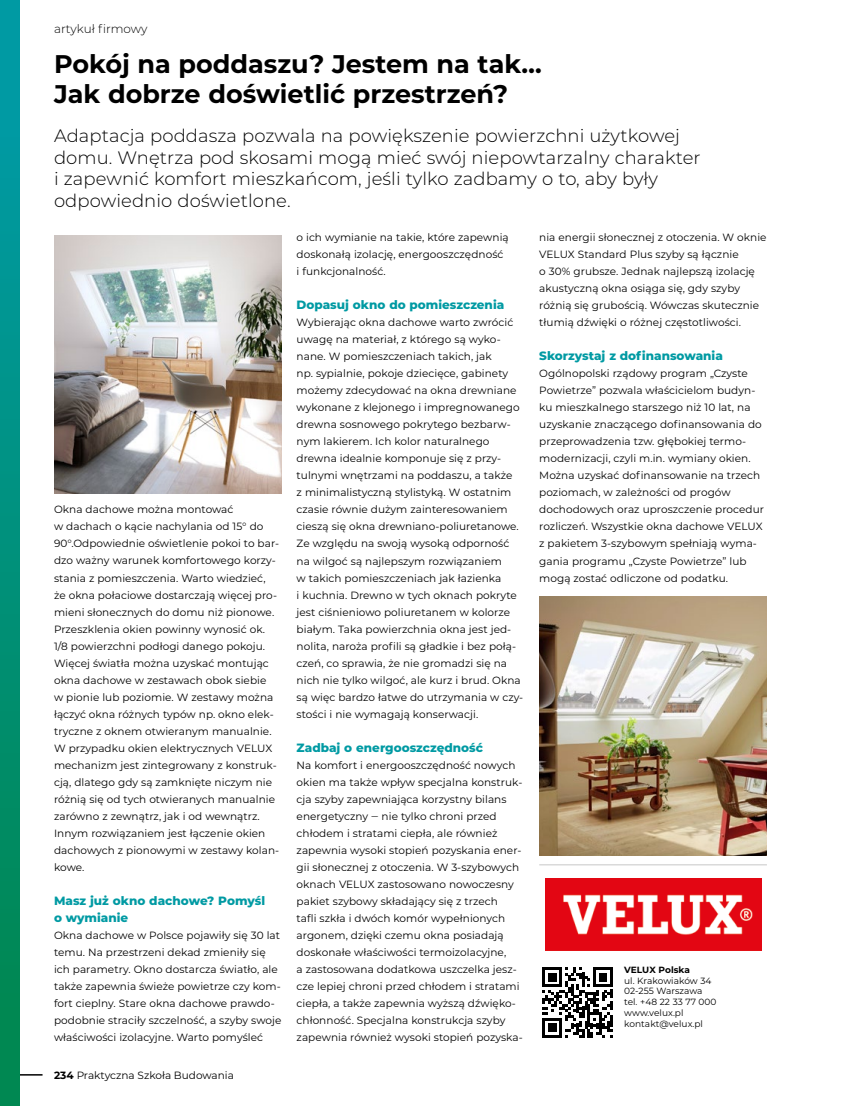
<style>
.page{position:relative;width:851px;height:1106px;background:#fff}
.page>*{position:absolute;margin:0;border:0;box-sizing:border-box;transform-origin:0 0}
.t1{font:700 25.5px/30.6px "Montserrat";color:#000}
.t2{font:300 18px/21.6px "Montserrat";letter-spacing:.005em;color:#000}
.t3{font:800 12px/17px "Montserrat";color:#009aa3}
.t4{font:300 12px "Montserrat";color:#000}
.t5{font:10.5px/17px "Montserrat";letter-spacing:.005em;color:#000}
.t6{font:9px/10.8px "Montserrat";letter-spacing:.005em;color:#000}
.t7{font:700 9px "Montserrat";letter-spacing:-.005em;color:#000}
.s1{font-weight:700}
</style>
<div class="page">
<svg style="left:19px;top:1074px;width:24px;height:1px"></svg>
<div style="left:0;top:0;width:19px;height:1106px;background:linear-gradient(to bottom,#009cab,#00864c)"></div>
<img style="left:545px;top:878px;width:216px;height:72px">
<svg style="left:542px;top:967px;width:71px;height:70px"></svg>
<img style="left:54px;top:235px;width:228px;height:258px">
<img style="left:539px;top:597px;width:227px;height:258px">
<hr style="left:539px;top:864px;width:227px;height:1px;background:#dadada">
<p class="t4" style="left:54px;top:20px;width:95px">artykuł firmowy</p>
<h1 class="t1" style="left:54px;top:47px;width:489px">Pokój na poddaszu? Jestem na tak…<br>Jak dobrze doświetlić przestrzeń?</h1>
<h2 class="t2" style="left:54px;top:124px;width:648px">Adaptacja poddasza pozwala na powiększenie powierzchni użytkowej domu. Wnętrza pod skosami mogą mieć swój niepowtarzalny charakter i zapewnić komfort mieszkańcom, jeśli tylko zadbamy o to, aby były odpowiednio doświetlone.</h2>
<p class="t5" style="left:54px;top:501px;width:227px">Okna dachowe można montować<br>w dachach o kącie nachylania od 15° do 90°.Odpowiednie oświetlenie pokoi to bar&shy;dzo ważny warunek komfortowego korzy&shy;stania z pomieszczenia. Warto wiedzieć, że okna połaciowe dostarczają więcej pro&shy;mieni słonecznych do domu niż pionowe.<br>Przeszklenia okien powinny wynosić ok.<br>1/8 powierzchni podłogi danego pokoju.<br>Więcej światła można uzyskać montując okna dachowe w zestawach obok siebie<br>w pionie lub poziomie. W zestawy można łączyć okna różnych typów np. okno elek&shy;tryczne z oknem otwieranym manualnie.<br>W przypadku okien elektrycznych VELUX mechanizm jest zintegrowany z konstruk&shy;cją, dlatego gdy są zamknięte niczym nie różnią się od tych otwieranych manualnie zarówno z zewnątrz, jak i od wewnątrz.<br>Innym rozwiązaniem jest łączenie okien dachowych z pionowymi w zestawy kolan&shy;kowe.</p>
<p class="t3" style="left:54px;top:891px;width:212px">Masz już okno dachowe? Pomyśl o wymianie</p>
<p class="t5" style="left:54px;top:926px;width:229px">Okna dachowe w Polsce pojawiły się 30 lat temu. Na przestrzeni dekad zmieniły się ich parametry. Okno dostarcza światło, ale także zapewnia świeże powietrze czy kom&shy;fort cieplny. Stare okna dachowe prawdo&shy;podobnie straciły szczelność, a szyby swoje właściwości izolacyjne. Warto pomyśleć</p>
<p class="t5" style="left:54px;top:1066px;width:181px"><span class="s1">234</span> Praktyczna Szkoła Budowania</p>
<p class="t5" style="left:296px;top:229px;width:213px">o ich wymianie na takie, które zapewnią doskonałą izolację, energooszczędność i funkcjonalność.</p>
<p class="t3" style="left:296px;top:296px;width:209px">Dopasuj okno do pomieszczenia</p>
<p class="t5" style="left:296px;top:314px;width:228px">Wybierając okna dachowe warto zwrócić uwagę na materiał, z którego są wyko&shy;nane. W pomieszczeniach takich, jak<br>np. sypialnie, pokoje dziecięce, gabinety możemy zdecydować na okna drewniane wykonane z klejonego i impregnowanego drewna sosnowego pokrytego bezbarw&shy;nym lakierem. Ich kolor naturalnego drewna idealnie komponuje się z przy&shy;tulnymi wnętrzami na poddaszu, a także<br>z minimalistyczną stylistyką. W ostatnim czasie równie dużym zainteresowaniem cieszą się okna drewniano-poliuretanowe.<br>Ze względu na swoją wysoką odporność na wilgoć są najlepszym rozwiązaniem<br>w takich pomieszczeniach jak łazienka<br>i kuchnia. Drewno w tych oknach pokryte jest ciśnieniowo poliuretanem w kolorze białym. Taka powierzchnia okna jest jed&shy;nolita, naroża profili są gładkie i bez połą&shy;czeń, co sprawia, że nie gromadzi się na nich nie tylko wilgoć, ale kurz i brud. Okna są więc bardzo łatwe do utrzymania w czy&shy;stości i nie wymagają konserwacji.</p>
<p class="t3" style="left:296px;top:738px;width:188px">Zadbaj o energooszczędność</p>
<p class="t5" style="left:296px;top:756px;width:227px">Na komfort i energooszczędność nowych okien ma także wpływ specjalna konstruk&shy;cja szyby zapewniająca korzystny bilans energetyczny ‒ nie tylko chroni przed chłodem i stratami ciepła, ale również zapewnia wysoki stopień pozyskania ener&shy;gii słonecznej z otoczenia. W 3-szybowych oknach VELUX zastosowano nowoczesny pakiet szybowy składający się z trzech<br>tafli szkła i dwóch komór wypełnionych argonem, dzięki czemu okna posiadają doskonałe właściwości termoizolacyjne,<br>a zastosowana dodatkowa uszczelka jesz&shy;cze lepiej chroni przed chłodem i stratami ciepła, a także zapewnia wyższą dźwięko&shy;chłonność. Specjalna konstrukcja szyby zapewnia również wysoki stopień pozyska-</p>
<p class="t5" style="left:539px;top:229px;width:229px">nia energii słonecznej z otoczenia. W oknie VELUX Standard Plus szyby są łącznie<br>o 30% grubsze. Jednak najlepszą izolację akustyczną okna osiąga się, gdy szyby różnią się grubością. Wówczas skutecznie tłumią dźwięki o różnej częstotliwości.</p>
<p class="t3" style="left:539px;top:347px;width:185px">Skorzystaj z dofinansowania</p>
<p class="t5" style="left:539px;top:365px;width:226px">Ogólnopolski rządowy program „Czyste Powietrze” pozwala właścicielom budyn&shy;ku mieszkalnego starszego niż 10 lat, na uzyskanie znaczącego dofinansowania do przeprowadzenia tzw. głębokiej termo&shy;modernizacji, czyli m.in. wymiany okien.<br>Można uzyskać dofinansowanie na trzech poziomach, w zależności od progów dochodowych oraz uproszczenie procedur rozliczeń. Wszystkie okna dachowe VELUX z pakietem 3-szybowym spełniają wyma&shy;gania programu „Czyste Powietrze” lub mogą zostać odliczone od podatku.</p>
<p class="t7" style="left:624px;top:963px;width:67px">VELUX Polska</p>
<p class="t6" style="left:624px;top:974px;width:94px">ul. Krakowiaków 34<br>02-255 Warszawa tel. +48 22 33 77 000 www.velux.pl kontakt@velux.pl</p>
</div>
